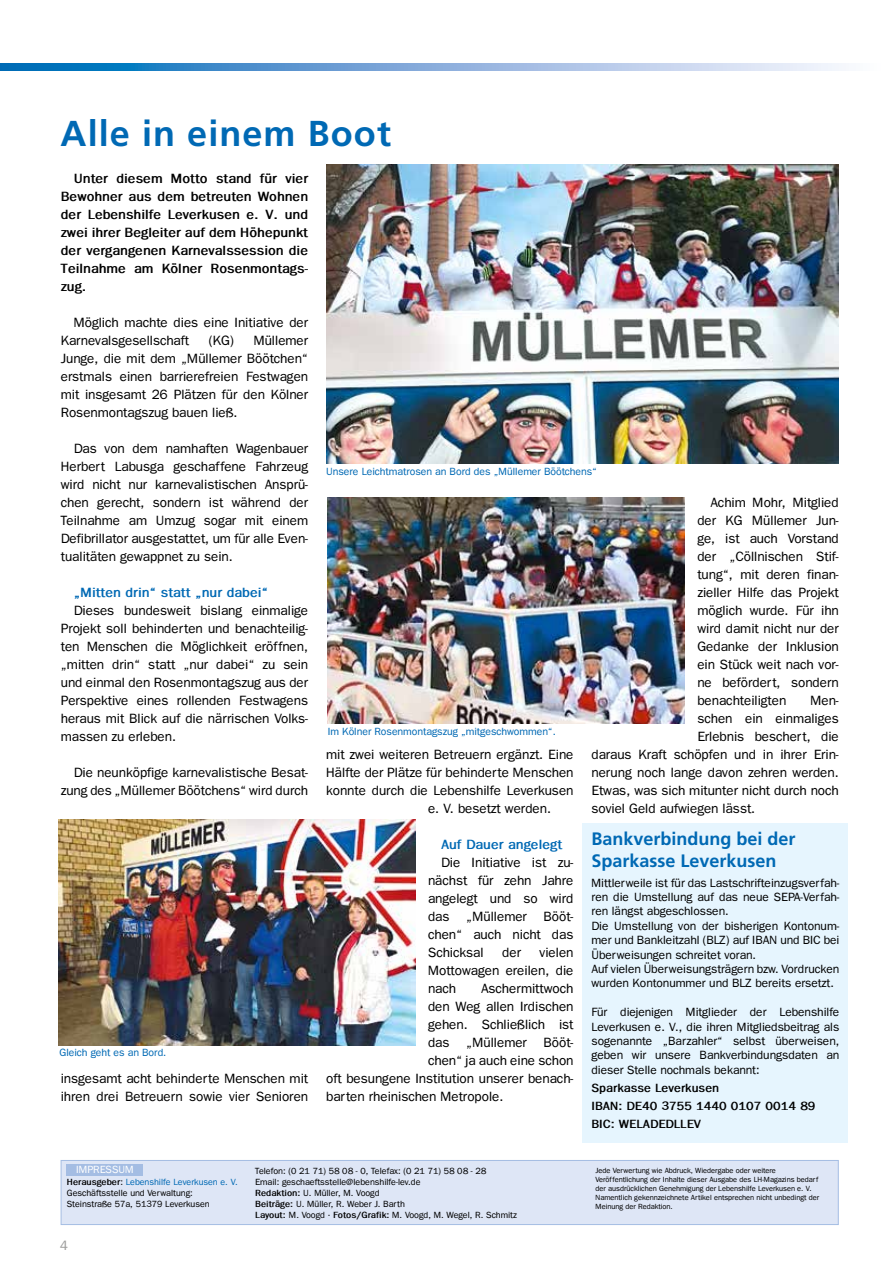
<style>
.page{position:relative;width:893px;height:1263px;background:#fff}
.page>*{position:absolute;margin:0;border:0;box-sizing:border-box;transform-origin:0 0}
.t1{font:700 36px "Frutiger LT Std";letter-spacing:.03em;color:#0069b4}
.t2{font:700 18px/21.6px "Frutiger LT Std";color:#0069b4}
.t3{font:13.5px/18px "Franklin Gothic";color:#000;text-align:justify}
.t4{font:700 13.5px/18px "Franklin Gothic";color:#000;text-align:justify}
.t5{font:700 13.5px "Franklin Gothic";color:#0069b4}
.t6{font:13.5px "Franklin Gothic";color:#9d9d9c}
.t7{font:12px/14.4px "Franklin Gothic";color:#000}
.t8{font:700 12px/18px "Franklin Gothic";color:#000}
.t9{font:10.5px "Franklin Gothic";color:#0069b4}
.t10{font:10.5px "Franklin Gothic";color:#fff}
.t11{font:9px/10.8px "Franklin Gothic";color:#000}
.t12{font:7.5px/9px "Franklin Gothic";color:#000}
.s1{font-weight:700}
.s2{color:#0069b4}
</style>
<div class="page">
<div style="left:582px;top:823px;width:266px;height:320px;background:#e6f5fe"></div>
<svg style="left:0;top:64px;width:842px;height:7px;background:#7bacd9"></svg>
<div style="left:61px;top:1160px;width:778px;height:65px;background:#dee6f6;border:1px solid #a4bde3"></div>
<div style="left:67px;top:1164px;width:76px;height:11px;background:#a4bde3"></div>
<img style="left:326px;top:165px;width:512px;height:298px">
<img style="left:328px;top:497px;width:357px;height:227px">
<img style="left:58px;top:819px;width:357px;height:226px">
<h1 class="t1" style="left:61px;top:112px;width:332px">Alle in einem Boot</h1>
<p class="t4" style="left:61px;top:169px;width:249px;text-indent:13px">Unter diesem Motto stand für vier Bewohner aus dem betreuten Wohnen der Lebenshilfe Leverkusen e. V. und zwei ihrer Begleiter auf dem Höhepunkt der vergangenen Karnevalssession die Teilnahme am Kölner Rosenmontags&shy;zug.</p>
<p class="t3" style="left:61px;top:313px;width:249px;text-indent:13px">Möglich machte dies eine Initiative der<br>Karnevalsgesellschaft</p>
<p class="t3" style="left:61px;top:331px;width:249px;text-indent:193px">Müllemer Junge, die mit dem „Müllemer Böötchen“ erstmals einen barrierefreien Festwagen mit insgesamt 26 Plätzen für den Kölner Rosenmontagszug bauen ließ.</p>
<p class="t3" style="left:61px;top:439px;width:249px;text-indent:13px">Das von dem namhaften Wagenbauer Herbert Labusga geschaffene Fahrzeug wird nicht nur karnevalistischen Ansprü&shy;chen gerecht, sondern ist während der Teilnahme am Umzug sogar mit einem Defibrillator ausgestattet, um für alle Even&shy;tualitäten gewappnet zu sein.</p>
<p class="t5" style="left:74px;top:585px;width:196px">„Mitten drin“ statt „nur dabei“</p>
<p class="t3" style="left:61px;top:601px;width:249px;text-indent:13px">Dieses bundesweit bislang einmalige Projekt soll behinderten und benachteilig&shy;ten Menschen die Möglichkeit eröffnen, „mitten drin“ statt „nur dabei“ zu sein und einmal den Rosenmontagszug aus der Perspektive eines rollenden Festwagens heraus mit Blick auf die närrischen Volks&shy;massen zu erleben.</p>
<p class="t3" style="left:61px;top:763px;width:249px;text-align:right">Die neunköpfige karnevalistische Besat&shy;zung des „Müllemer Böötchens“ wird durch</p>
<p class="t3" style="left:209px;top:331px;width:27px">(KG)</p>
<p class="t9" style="left:60px;top:1046px;width:108px">Gleich geht es an Bord.</p>
<p class="t3" style="left:61px;top:1069px;width:249px">insgesamt acht behinderte Menschen mit ihren drei Betreuern sowie vier Senioren</p>
<p class="t9" style="left:326px;top:465px;width:272px">Unsere Leichtmatrosen an Bord des „Müllemer Böötchens“</p>
<p class="t9" style="left:328px;top:725px;width:230px">Im Kölner Rosenmontagszug „mitgeschwommen“.</p>
<p class="t3" style="left:326px;top:745px;width:249px">mit zwei weiteren Betreuern ergänzt. Eine</p>
<p class="t3" style="left:326px;top:763px;width:249px">Hälfte der Plätze für behinderte Menschen</p>
<p class="t3" style="left:326px;top:781px;width:249px">konnte durch die Lebenshilfe Leverkusen</p>
<p class="t3" style="left:428px;top:799px;width:125px">e. V. besetzt werden.</p>
<p class="t5" style="left:441px;top:837px;width:123px">Auf Dauer angelegt</p>
<p class="t3" style="left:428px;top:853px;width:147px;text-indent:13px">Die Initiative ist zu&shy;nächst für zehn Jahre angelegt und so wird das „Müllemer Bööt&shy;chen“ auch nicht das Schicksal</p>
<p class="t3" style="left:428px;top:943px;width:147px;text-indent:111px">vielen Mottowagen ereilen, die nach</p>
<p class="t3" style="left:502px;top:943px;width:20px">der</p>
<p class="t3" style="left:481px;top:979px;width:94px">Aschermittwoch</p>
<p class="t3" style="left:428px;top:997px;width:147px">den Weg allen Irdischen</p>
<p class="t3" style="left:428px;top:1015px;width:147px">gehen. Schließlich ist</p>
<p class="t3" style="left:428px;top:1033px;width:147px">das „Müllemer Bööt-</p>
<p class="t3" style="left:428px;top:1051px;width:147px">chen“ ja auch eine schon</p>
<p class="t3" style="left:326px;top:1069px;width:249px">oft besungene Institution unserer benach-</p>
<p class="t3" style="left:326px;top:1087px;width:179px">barten rheinischen Metropole.</p>
<p class="t3" style="left:697px;top:493px;width:143px;text-indent:13px">Achim Mohr, Mitglied der KG Müllemer Jun&shy;ge, ist auch Vorstand der „Cöllnischen Stif&shy;tung“, mit deren finan&shy;zieller Hilfe das Projekt möglich wurde. Für ihn wird damit nicht nur der Gedanke der Inklusion ein Stück weit nach vor&shy;ne befördert, sondern benachteiligten</p>
<p class="t3" style="left:810px;top:691px;width:30px">Men-</p>
<p class="t3" style="left:697px;top:709px;width:143px">schen ein einmaliges</p>
<p class="t3" style="left:697px;top:727px;width:143px">Erlebnis beschert, die</p>
<p class="t3" style="left:591px;top:745px;width:249px">daraus Kraft schöpfen und in ihrer Erin-</p>
<p class="t3" style="left:591px;top:763px;width:249px">nerung noch lange davon zehren werden.</p>
<p class="t3" style="left:591px;top:781px;width:249px">Etwas, was sich mitunter nicht durch noch</p>
<p class="t3" style="left:591px;top:799px;width:165px">soviel Geld aufwiegen lässt.</p>
<h2 class="t2" style="left:591px;top:828px;width:206px">Bankverbindung bei der<br>Sparkasse Leverkusen</h2>
<p class="t7" style="left:591px;top:875px;width:250px">Mittlerweile ist für das Lastschrifteinzugsverfah&shy;ren die Umstellung auf das neue SEPA-Verfah&shy;ren längst abgeschlossen.<br>Die Umstellung von der bisherigen Kontonum&shy;mer und Bankleitzahl (BLZ) auf IBAN und BIC bei Überweisungen schreitet voran.<br>Auf vielen Überweisungsträgern bzw. Vordrucken wurden Kontonummer und BLZ bereits ersetzt.</p>
<p class="t7" style="left:591px;top:1005px;width:249px;text-align:justify">Für diejenigen Mitglieder der Lebenshilfe Leverkusen e. V., die ihren Mitgliedsbeitrag als sogenannte „Barzahler“ selbst überweisen, geben wir unsere Bankverbindungsdaten an dieser Stelle nochmals bekannt:</p>
<p class="t8" style="left:591px;top:1078px;width:226px">Sparkasse Leverkusen<br>IBAN: DE40 3755 1440 0107 0014 89<br>BIC: WELADEDLLEV</p>
<p class="t10" style="left:76px;top:1164px;width:59px">IMPRESSUM</p>
<p class="t11" style="left:255px;top:1166px;width:263px">Telefon: (0 21 71) 58 08 - 0, Telefax: (0 21 71) 58 08 - 28<br>Email: geschaeftsstelle@lebenshilfe-lev.de<br><span class="s1">Redaktion:</span> U. Müller, M. Voogd<br><span class="s1">Beiträge:</span> U. Müller, R. Weber J. Barth<br><span class="s1">Layout:</span> M. Voogd • <span class="s1">Fotos/Grafik:</span> M. Voogd, M. Wegel, R. Schmitz</p>
<p class="t11" style="left:67px;top:1176px;width:172px"><span class="s1">Herausgeber</span>: <span class="s2">Lebenshilfe Leverkusen e. V.<br></span>Geschäftsstelle und Verwaltung:<br>Steinstraße 57a, 51379 Leverkusen</p>
<p class="t12" style="left:595px;top:1166px;width:225px">Jede Verwertung wie Abdruck, Wiedergabe oder weitere Veröffentlichung der Inhalte dieser Ausgabe des LH-Magazins bedarf der ausdrücklichen Genehmigung der Lebenshilfe Leverkusen e. V.<br>Namentlich gekennzeichnete Artikel entsprechen nicht unbedingt der Meinung der Redaktion.</p>
<p class="t6" style="left:60px;top:1238px;width:10px">4</p>
</div>
